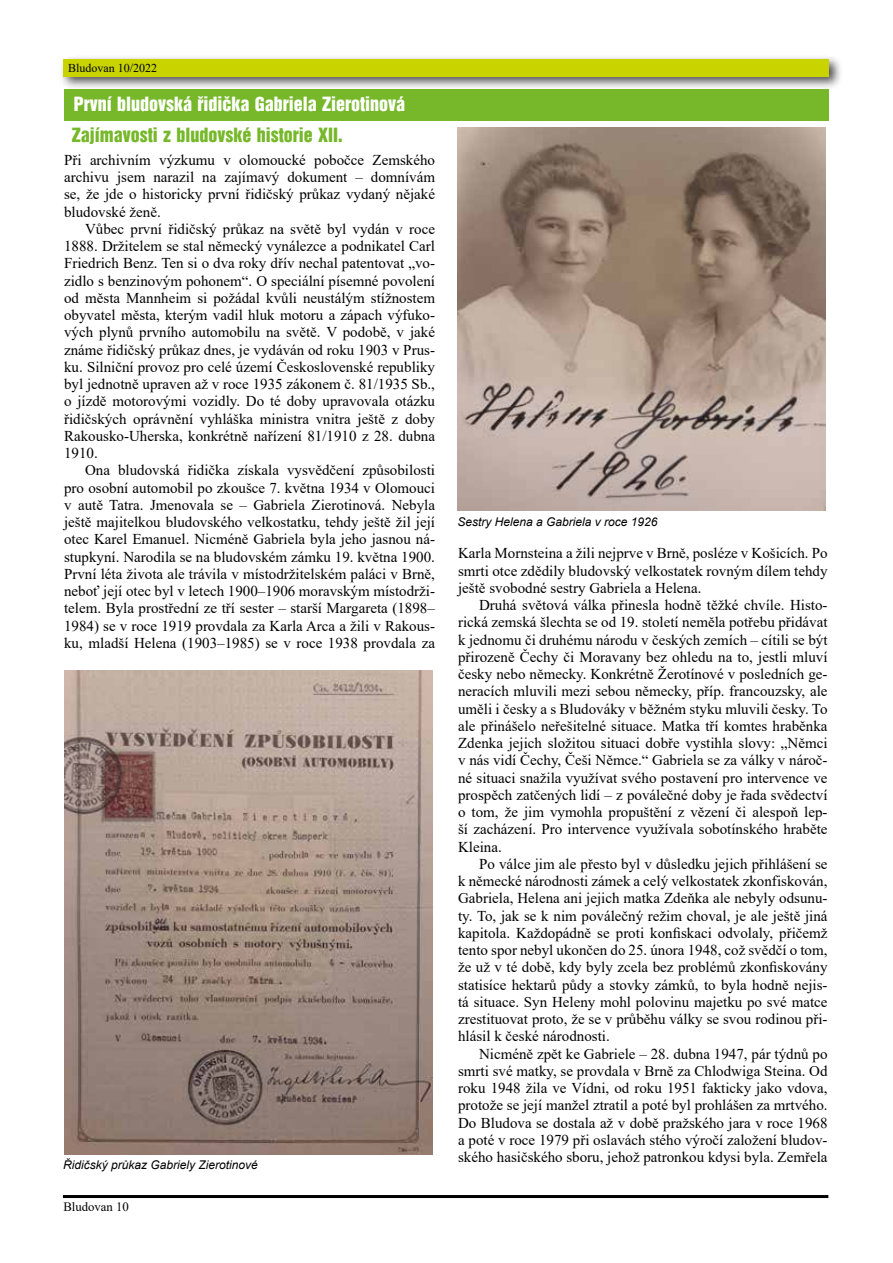
<style>
.page{position:relative;width:893px;height:1263px;background:#fff}
.page>*{position:absolute;margin:0;border:0;box-sizing:border-box;transform-origin:0 0}
.t1{font:18px "Switzerland Inserat CE";color:#fff}
.t2{font:18px "Switzerland Inserat CE";color:#76b82a}
.t3{font:15px/17.2px "Times New Roman";color:#000;text-align:justify}
.t4{font:12.75px "Times New Roman";color:#000}
.t5{font:italic 12px "Arial";color:#000}
.t6{font:12px "Times New Roman";color:#000}
</style>
<div class="page">
<hr style="left:63px;top:1195px;width:765px;height:3px;background:#000">
<div style="left:59px;top:54px;width:784px;height:36px;background:#000;opacity:.7"></div>
<div style="left:64px;top:59px;width:765px;height:18px;background:#c8d300"></div>
<div style="left:64px;top:89px;width:765px;height:32px;background:#76b82a"></div>
<img style="left:457px;top:128px;width:369px;height:382px">
<img style="left:64px;top:671px;width:369px;height:483px">
<p class="t6" style="left:68px;top:59px;width:91px">Bludovan 10/2022</p>
<p class="t1" style="left:74px;top:93px;width:333px">První bludovská řidička Gabriela Zierotinová</p>
<p class="t2" style="left:72px;top:124px;width:272px">Zajímavosti z bludovské historie XII.</p>
<p class="t3" style="left:64px;top:151px;width:372px">Při archivním výzkumu v olomoucké pobočce Zemského archivu jsem narazil na zajímavý dokument – domnívám se, že jde o historicky první řidičský průkaz vydaný nějaké bludovské ženě.</p>
<p class="t3" style="left:64px;top:220px;width:372px;text-indent:21px">Vůbec první řidičský průkaz na světě byl vydán v roce 1888. Držitelem se stal německý vynálezce a podnikatel Carl Friedrich Benz. Ten si o dva roky dřív nechal patentovat „vo&shy;zidlo s benzinovým pohonem“. O speciální písemné povolení od města Mannheim si požádal kvůli neustálým stížnostem obyvatel města, kterým vadil hluk motoru a zápach výfuko&shy;vých plynů prvního automobilu na světě. V podobě, v jaké známe řidičský průkaz dnes, je vydáván od roku 1903 v Prus&shy;ku. Silniční provoz pro celé území Československé republiky byl jednotně upraven až v roce 1935 zákonem č. 81/1935 Sb., o jízdě motorovými vozidly. Do té doby upravovala otázku řidičských oprávnění vyhláška ministra vnitra ještě z doby Rakousko-Uherska, konkrétně nařízení 81/1910 z 28. dubna 1910.</p>
<p class="t3" style="left:64px;top:461px;width:372px;text-indent:21px">Ona bludovská řidička získala vysvědčení způsobilosti pro osobní automobil po zkoušce 7. května 1934 v Olomouci v autě Tatra. Jmenovala se – Gabriela Zierotinová. Nebyla ještě majitelkou bludovského velkostatku, tehdy ještě žil její otec Karel Emanuel. Nicméně Gabriela byla jeho jasnou ná&shy;stupkyní. Narodila se na bludovském zámku 19. května 1900.<br>První léta života ale trávila v místodržitelském paláci v Brně, neboť její otec byl v letech 1900–1906 moravským místodrži&shy;telem. Byla prostřední ze tří sester – starší Margareta (1898– 1984) se v roce 1919 provdala za Karla Arca a žili v Rakous&shy;ku, mladší Helena (1903–1985) se v roce 1938 provdala za</p>
<p class="t5" style="left:63px;top:1156px;width:196px">Řidičský průkaz Gabriely Zierotinové</p>
<p class="t4" style="left:63px;top:1197px;width:67px">Bludovan 10</p>
<p class="t5" style="left:457px;top:514px;width:202px">Sestry Helena a Gabriela v roce 1926</p>
<p class="t3" style="left:458px;top:544px;width:371px">Karla Mornsteina a žili nejprve v Brně, posléze v Košicích. Po smrti otce zdědily bludovský velkostatek rovným dílem tehdy ještě svobodné sestry Gabriela a Helena.</p>
<p class="t3" style="left:458px;top:596px;width:371px;text-indent:21px">Druhá světová válka přinesla hodně těžké chvíle. Histo&shy;rická zemská šlechta se od 19. století neměla potřebu přidávat k jednomu či druhému národu v českých zemích – cítili se být přirozeně Čechy či Moravany bez ohledu na to, jestli mluví česky nebo německy. Konkrétně Žerotínové v posledních ge&shy;neracích mluvili mezi sebou německy, příp. francouzsky, ale uměli i česky a s Bludováky v běžném styku mluvili česky. To ale přinášelo neřešitelné situace. Matka tří komtes hraběnka Zdenka jejich složitou situaci dobře vystihla slovy: „Němci v nás vidí Čechy, Češi Němce.“ Gabriela se za války v nároč&shy;né situaci snažila využívat svého postavení pro intervence ve prospěch zatčených lidí – z poválečné doby je řada svědectví o tom, že jim vymohla propuštění z vězení či alespoň lep&shy;ší zacházení. Pro intervence využívala sobotínského hraběte Kleina.</p>
<p class="t3" style="left:458px;top:855px;width:371px;text-indent:21px">Po válce jim ale přesto byl v důsledku jejich přihlášení se k německé národnosti zámek a celý velkostatek zkonfiskován, Gabriela, Helena ani jejich matka Zdeňka ale nebyly odsunu&shy;ty. To, jak se k nim poválečný režim choval, je ale ještě jiná kapitola. Každopádně se proti konfiskaci odvolaly, přičemž tento spor nebyl ukončen do 25. února 1948, což svědčí o tom, že už v té době, kdy byly zcela bez problémů zkonfiskovány statisíce hektarů půdy a stovky zámků, to byla hodně nejis&shy;tá situace. Syn Heleny mohl polovinu majetku po své matce zrestituovat proto, že se v průběhu války se svou rodinou při&shy;hlásil k české národnosti.</p>
<p class="t3" style="left:458px;top:1044px;width:371px;text-indent:21px">Nicméně zpět ke Gabriele – 28. dubna 1947, pár týdnů po smrti své matky, se provdala v Brně za Chlodwiga Steina. Od roku 1948 žila ve Vídni, od roku 1951 fakticky jako vdova, protože se její manžel ztratil a poté byl prohlášen za mrtvého.<br>Do Bludova se dostala až v době pražského jara v roce 1968 a poté v roce 1979 při oslavách stého výročí založení bludov&shy;ského hasičského sboru, jehož patronkou kdysi byla. Zemřela</p>
</div>
